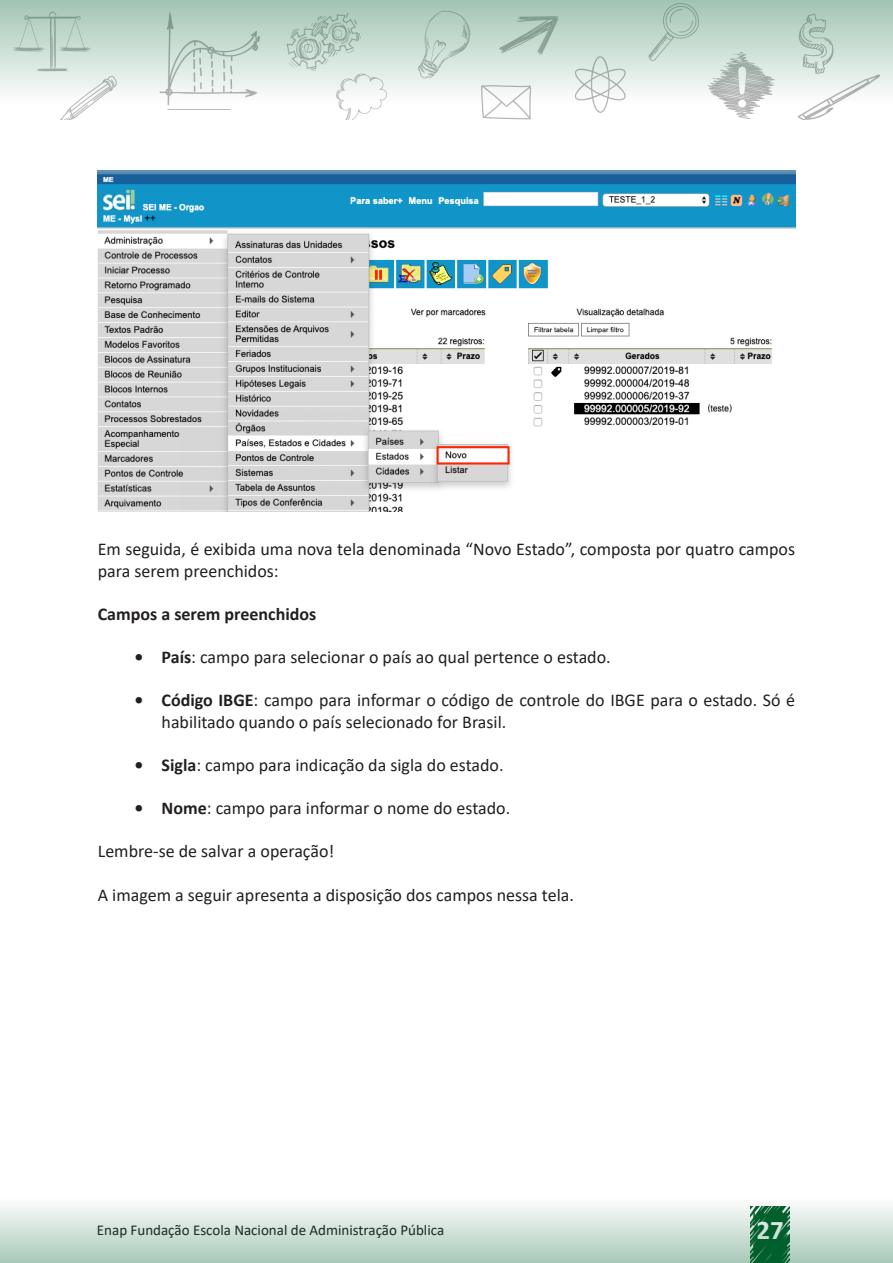
<style>
.page{position:relative;width:893px;height:1263px;background:#fff}
.page>*{position:absolute;margin:0;border:0;box-sizing:border-box;transform-origin:0 0}
.t1{font:700 27px "Calibri";color:#fff}
.texto{font:18px/21.6px "Calibri";color:#231f20}
.Texto_negrito{font:700 18px "Calibri";color:#231f20}
.t2{font:15px "Calibri";color:#231f20}
.s1{font-weight:700}
</style>
<div class="page">
<svg style="left:0;top:0;width:893px;height:120px"></svg>
<svg style="left:0;top:1205px;width:893px;height:58px;background:#c6dbd0"></svg>
<img style="left:98px;top:170px;width:697px;height:342px">
<p class="texto" style="left:98px;top:538px;width:699px">Em seguida, é exibida uma nova tela denominada “Novo Estado”, composta por quatro campos para serem preenchidos:</p>
<p class="Texto_negrito" style="left:98px;top:601px;width:220px">Campos a serem preenchidos</p>
<p class="texto" style="left:135px;top:646px;width:478px"><span class="s1">• País</span>: campo para selecionar o país ao qual pertence o estado.</p>
<p class="texto" style="left:162px;top:689px;width:635px;text-indent:-27px"><span class="s1">• Código IBGE</span>: campo para informar o código de controle do IBGE para o estado. Só é habilitado quando o país selecionado for Brasil.</p>
<p class="texto" style="left:135px;top:754px;width:371px"><span class="s1">• Sigla</span>: campo para indicação da sigla do estado.</p>
<p class="texto" style="left:135px;top:797px;width:377px"><span class="s1">• Nome</span>: campo para informar o nome do estado.</p>
<p class="texto" style="left:98px;top:840px;width:238px">Lembre-se de salvar a operação!</p>
<p class="texto" style="left:98px;top:883px;width:478px">A imagem a seguir apresenta a disposição dos campos nessa tela.</p>
<p class="t2" style="left:97px;top:1220px;width:349px">Enap Fundação Escola Nacional de Administração Pública</p>
<h1 class="t1" style="left:757px;top:1210px;width:29px">27</h1>
</div>
